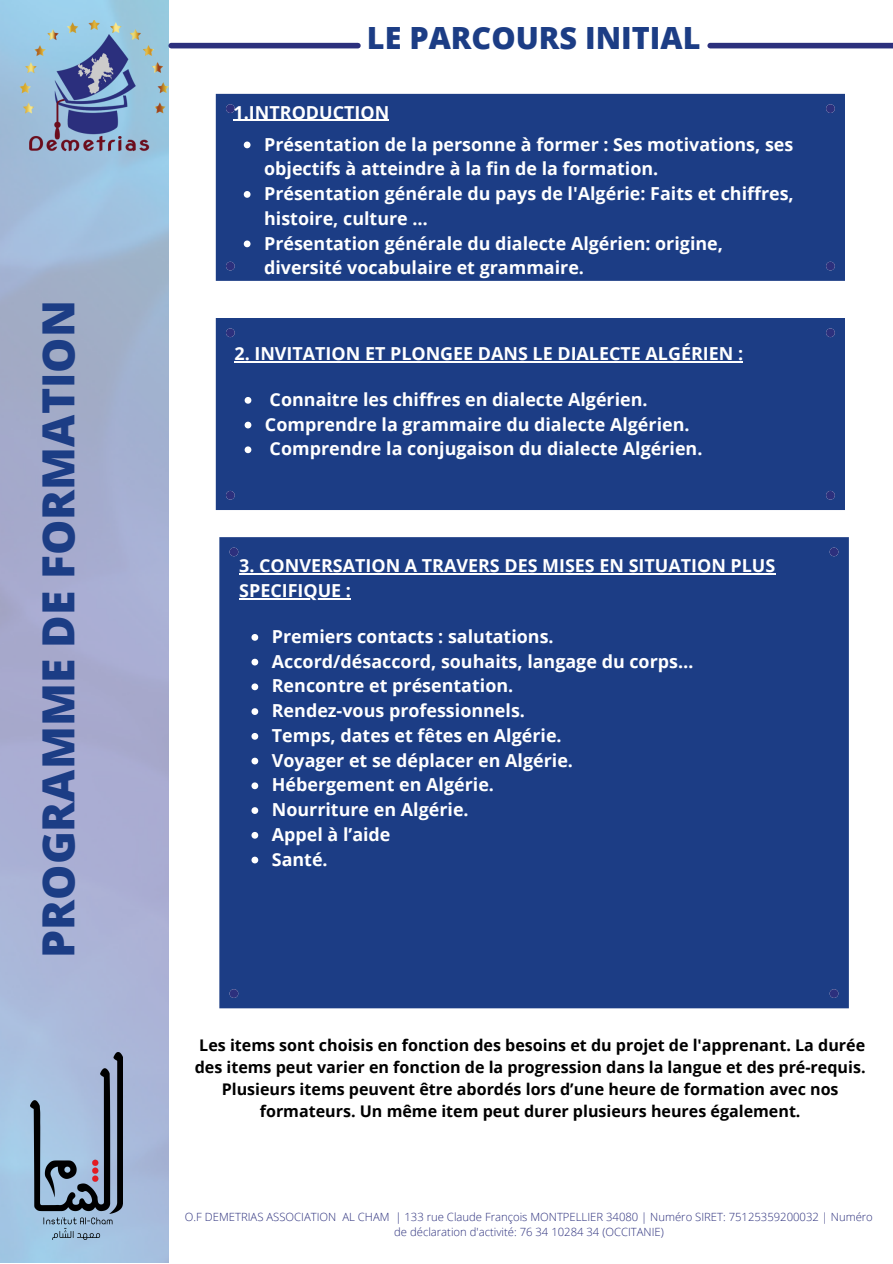
<style>
.page{position:relative;width:893px;height:1264px;background:#fff}
.page>*{position:absolute;margin:0;border:0;box-sizing:border-box;transform-origin:0 0}
.t1{font:800 44.4px "Open Sans";color:#1c3d85}
.t2{font:800 30.6px "Open Sans";color:#1c3d85}
.t3{font:700 17.85px/24.8px "Open Sans";color:#fff}
.t4{font:700 16.05px/22px "Open Sans";color:#000;text-align:center}
.t5{font:300 11.25px/15px "Open Sans";color:#2c307d;text-align:center}
</style>
<div class="page">
<img style="left:0;top:0;width:168px;height:1262px">
<img style="left:10px;top:20px;width:159px;height:147px">
<img style="left:31px;top:1052px;width:92px;height:186px">
<div style="left:171px;top:43px;width:187px;height:5px;background:#2c307d"></div>
<div style="left:710px;top:43px;width:182px;height:5px;background:#2c307d"></div>
<div style="left:216px;top:94px;width:629px;height:187px;background:#1c3d85"></div>
<div style="left:226px;top:104px;width:9px;height:9px;background:#2c307d;border-radius:50%"></div>
<div style="left:826px;top:104px;width:8px;height:9px;background:#2c307d;border-radius:50%"></div>
<div style="left:826px;top:262px;width:8px;height:8px;background:#2c307d;border-radius:50%"></div>
<div style="left:226px;top:262px;width:9px;height:8px;background:#2c307d;border-radius:50%"></div>
<div style="left:216px;top:318px;width:629px;height:192px;background:#1c3d85"></div>
<div style="left:226px;top:328px;width:9px;height:9px;background:#2c307d;border-radius:50%"></div>
<div style="left:826px;top:328px;width:8px;height:9px;background:#2c307d;border-radius:50%"></div>
<div style="left:826px;top:491px;width:8px;height:8px;background:#2c307d;border-radius:50%"></div>
<div style="left:226px;top:491px;width:9px;height:8px;background:#2c307d;border-radius:50%"></div>
<div style="left:219px;top:537px;width:629px;height:471px;background:#1c3d85"></div>
<div style="left:229px;top:547px;width:9px;height:9px;background:#2c307d;border-radius:50%"></div>
<div style="left:829px;top:547px;width:9px;height:9px;background:#2c307d;border-radius:50%"></div>
<div style="left:829px;top:989px;width:9px;height:8px;background:#2c307d;border-radius:50%"></div>
<div style="left:229px;top:989px;width:9px;height:8px;background:#2c307d;border-radius:50%"></div>
<svg style="left:244px;top:141px;width:6px;height:7px"></svg>
<svg style="left:244px;top:191px;width:6px;height:7px"></svg>
<svg style="left:244px;top:240px;width:6px;height:7px"></svg>
<hr style="left:234px;top:120px;width:155px;height:1px;background:#fff">
<svg style="left:244px;top:397px;width:7px;height:6px"></svg>
<svg style="left:244px;top:421px;width:7px;height:7px"></svg>
<svg style="left:244px;top:446px;width:7px;height:7px"></svg>
<hr style="left:234px;top:361px;width:509px;height:1px;background:#fff">
<svg style="left:251px;top:634px;width:7px;height:6px"></svg>
<svg style="left:251px;top:658px;width:7px;height:7px"></svg>
<svg style="left:251px;top:683px;width:7px;height:7px"></svg>
<svg style="left:251px;top:708px;width:7px;height:7px"></svg>
<svg style="left:251px;top:733px;width:7px;height:6px"></svg>
<svg style="left:251px;top:757px;width:7px;height:7px"></svg>
<svg style="left:251px;top:782px;width:7px;height:7px"></svg>
<svg style="left:251px;top:807px;width:7px;height:7px"></svg>
<svg style="left:251px;top:832px;width:7px;height:6px"></svg>
<svg style="left:251px;top:856px;width:7px;height:7px"></svg>
<hr style="left:239px;top:573px;width:536px;height:1px;background:#fff">
<hr style="left:239px;top:598px;width:112px;height:1px;background:#fff">
<p class="t1" style="left:27px;top:957px;width:659px;rotate:-90deg">PROGRAMME DE FORMATION</p>
<p class="t2" style="left:367px;top:16px;width:335px">LE PARCOURS INITIAL</p>
<p class="t3" style="left:234px;top:99px;width:157px">1.INTRODUCTION</p>
<p class="t3" style="left:264px;top:131px;width:530px">Présentation de la personne à former : Ses motivations, ses objectifs à atteindre à la fin de la formation.</p>
<p class="t3" style="left:264px;top:181px;width:531px">Présentation générale du pays de l'Algérie: Faits et chiffres, histoire, culture …</p>
<p class="t3" style="left:264px;top:230px;width:460px">Présentation générale du dialecte Algérien: origine, diversité vocabulaire et grammaire.</p>
<p class="t3" style="left:234px;top:341px;width:510px">2. INVITATION ET PLONGEE DANS LE DIALECTE ALGÉRIEN :</p>
<p class="t3" style="left:269px;top:386px;width:379px">Connaitre les chiffres en dialecte Algérien.</p>
<p class="t3" style="left:265px;top:411px;width:426px">Comprendre la grammaire du dialecte Algérien.</p>
<p class="t3" style="left:269px;top:436px;width:434px">Comprendre la conjugaison du dialecte Algérien.</p>
<p class="t3" style="left:239px;top:553px;width:537px">3. CONVERSATION A TRAVERS DES MISES EN SITUATION PLUS<br>SPECIFIQUE :</p>
<p class="t3" style="left:272px;top:623px;width:283px">Premiers contacts : salutations.</p>
<p class="t3" style="left:272px;top:648px;width:423px">Accord/désaccord, souhaits, langage du corps…</p>
<p class="t3" style="left:272px;top:673px;width:243px">Rencontre et présentation.</p>
<p class="t3" style="left:272px;top:698px;width:255px">Rendez-vous professionnels.</p>
<p class="t3" style="left:272px;top:722px;width:291px">Temps, dates et fêtes en Algérie.</p>
<p class="t3" style="left:272px;top:747px;width:303px">Voyager et se déplacer en Algérie.</p>
<p class="t3" style="left:272px;top:772px;width:224px">Hébergement en Algérie.</p>
<p class="t3" style="left:272px;top:796px;width:198px">Nourriture en Algérie.</p>
<p class="t3" style="left:272px;top:821px;width:120px">Appel à l’aide</p>
<p class="t3" style="left:272px;top:846px;width:57px">Santé.</p>
<p class="t4" style="left:195px;top:1033px;width:672px">Les items sont choisis en fonction des besoins et du projet de l'apprenant. La durée des items peut varier en fonction de la progression dans la langue et des pré-requis.<br>Plusieurs items peuvent être abordés lors d’une heure de formation avec nos formateurs. Un même item peut durer plusieurs heures également.</p>
<p class="t5" style="left:185px;top:1208px;width:689px">O.F DEMETRIAS ASSOCIATION AL CHAM | 133 rue Claude François MONTPELLIER 34080 | Numéro SIRET: 75125359200032 | Numéro de déclaration d'activité: 76 34 10284 34 (OCCITANIE)</p>
</div>
